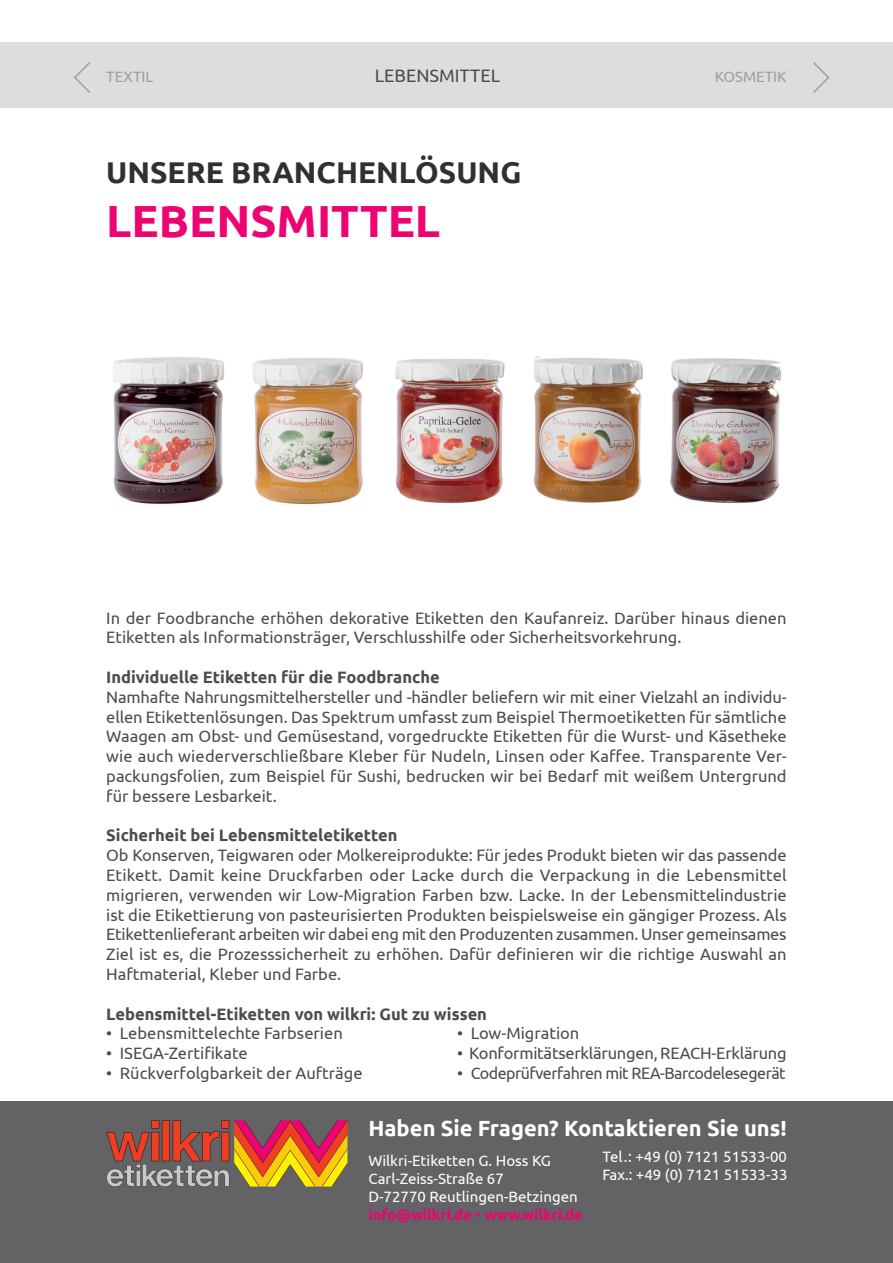
<style>
.page{position:relative;width:893px;height:1263px;background:#fff}
.page>*{position:absolute;margin:0;border:0;box-sizing:border-box;transform-origin:0 0}
.t1{font:700 45px "Ubuntu";color:#ed0372}
.t2{font:700 30px "Ubuntu";color:#312f30}
.t3{font:700 21.9px "Ubuntu";color:#fff}
.t4{font:18px "Ubuntu";color:#4b4c4d}
.t5{font:16.5px/19.8px "Ubuntu";color:#4b4c4d;text-align:justify}
.t6{font:700 16.5px "Ubuntu";color:#4b4c4d}
.t7{font:16.5px "Ubuntu";letter-spacing:-.03em;color:#4b4c4d}
.t8{font:15px/18px "Ubuntu";color:#fff}
.t9{font:700 15px "Ubuntu";letter-spacing:-.005em;color:#ed0372}
.t10{font:15px "Ubuntu";color:#9d9fa2}
</style>
<div class="page">
<img style="left:113px;top:356px;width:669px;height:149px">
<div style="left:0;top:1101px;width:893px;height:162px;background:#636366"></div>
<svg style="left:106px;top:1120px;width:241px;height:67px"></svg>
<div style="left:0;top:43px;width:893px;height:65px;background:#dcdddf"></div>
<svg style="left:74px;top:62px;width:16px;height:31px"></svg>
<svg style="left:813px;top:62px;width:17px;height:31px"></svg>
<p class="t10" style="left:106px;top:68px;width:48px">TEXTIL</p>
<p class="t4" style="left:375px;top:65px;width:127px">LEBENSMITTEL</p>
<p class="t10" style="left:715px;top:68px;width:73px">KOSMETIK</p>
<h2 class="t2" style="left:106px;top:154px;width:417px">UNSERE BRANCHENLÖSUNG</h2>
<h1 class="t1" style="left:106px;top:193px;width:335px">LEBENSMITTEL</h1>
<p class="t5" style="left:106px;top:607px;width:682px">In der Foodbranche erhöhen dekorative Etiketten den Kaufanreiz. Darüber hinaus dienen<br>Etiketten als Informationsträger, Verschlusshilfe oder Sicherheitsvorkehrung.</p>
<p class="t6" style="left:106px;top:667px;width:335px">Individuelle Etiketten für die Foodbranche</p>
<p class="t5" style="left:106px;top:686px;width:682px">Namhafte Nahrungsmittelhersteller und -händler beliefern wir mit einer Vielzahl an individu&shy;ellen Etikettenlösungen. Das Spektrum umfasst zum Beispiel Thermoetiketten für sämtliche Waagen am Obst- und Gemüsestand, vorgedruckte Etiketten für die Wurst- und Käsetheke wie auch wiederverschließbare Kleber für Nudeln, Linsen oder Kaffee. Transparente Ver&shy;packungsfolien, zum Beispiel für Sushi, bedrucken wir bei Bedarf mit weißem Untergrund für bessere Lesbarkeit.</p>
<p class="t6" style="left:106px;top:825px;width:293px">Sicherheit bei Lebensmitteletiketten</p>
<p class="t5" style="left:106px;top:845px;width:682px">Ob Konserven, Teigwaren oder Molkereiprodukte: Für jedes Produkt bieten wir das passende Etikett. Damit keine Druckfarben oder Lacke durch die Verpackung in die Lebensmittel migrieren, verwenden wir Low-Migration Farben bzw. Lacke. In der Lebensmittelindustrie ist die Etikettierung von pasteurisierten Produkten beispielsweise ein gängiger Prozess. Als Etikettenlieferant arbeiten wir dabei eng mit den Produzenten zusammen. Unser gemeinsames Ziel ist es, die Prozesssicherheit zu erhöhen. Dafür definieren wir die richtige Auswahl an Haftmaterial, Kleber und Farbe.</p>
<p class="t6" style="left:106px;top:1004px;width:382px">Lebensmittel-Etiketten von wilkri: Gut zu wissen</p>
<p class="t5" style="left:106px;top:1023px;width:238px">• Lebensmittelechte Farbserien</p>
<p class="t5" style="left:457px;top:1023px;width:124px">• Low-Migration</p>
<p class="t5" style="left:106px;top:1043px;width:143px">• ISEGA-Zertifikate</p>
<p class="t5" style="left:457px;top:1043px;width:331px">• Konformitätserklärungen, REACH-Erklärung</p>
<p class="t5" style="left:106px;top:1063px;width:258px">• Rückverfolgbarkeit der Aufträge</p>
<p class="t7" style="left:457px;top:1063px;width:330px">• Codeprüfverfahren mit REA-Barcodelesegerät</p>
<h3 class="t3" style="left:368px;top:1115px;width:420px">Haben Sie Fragen? Kontaktieren Sie uns!</h3>
<p class="t8" style="left:368px;top:1151px;width:211px">Wilkri-Etiketten G. Hoss KG<br>Carl-Zeiss-Straße 67<br>D-72770 Reutlingen-Betzingen</p>
<p class="t9" style="left:368px;top:1205px;width:216px">info@wilkri.de • www.wilkri.de</p>
<p class="t8" style="left:602px;top:1147px;width:187px">Tel.: +49 (0) 7121 51533-00<br>Fax.: +49 (0) 7121 51533-33</p>
</div>
